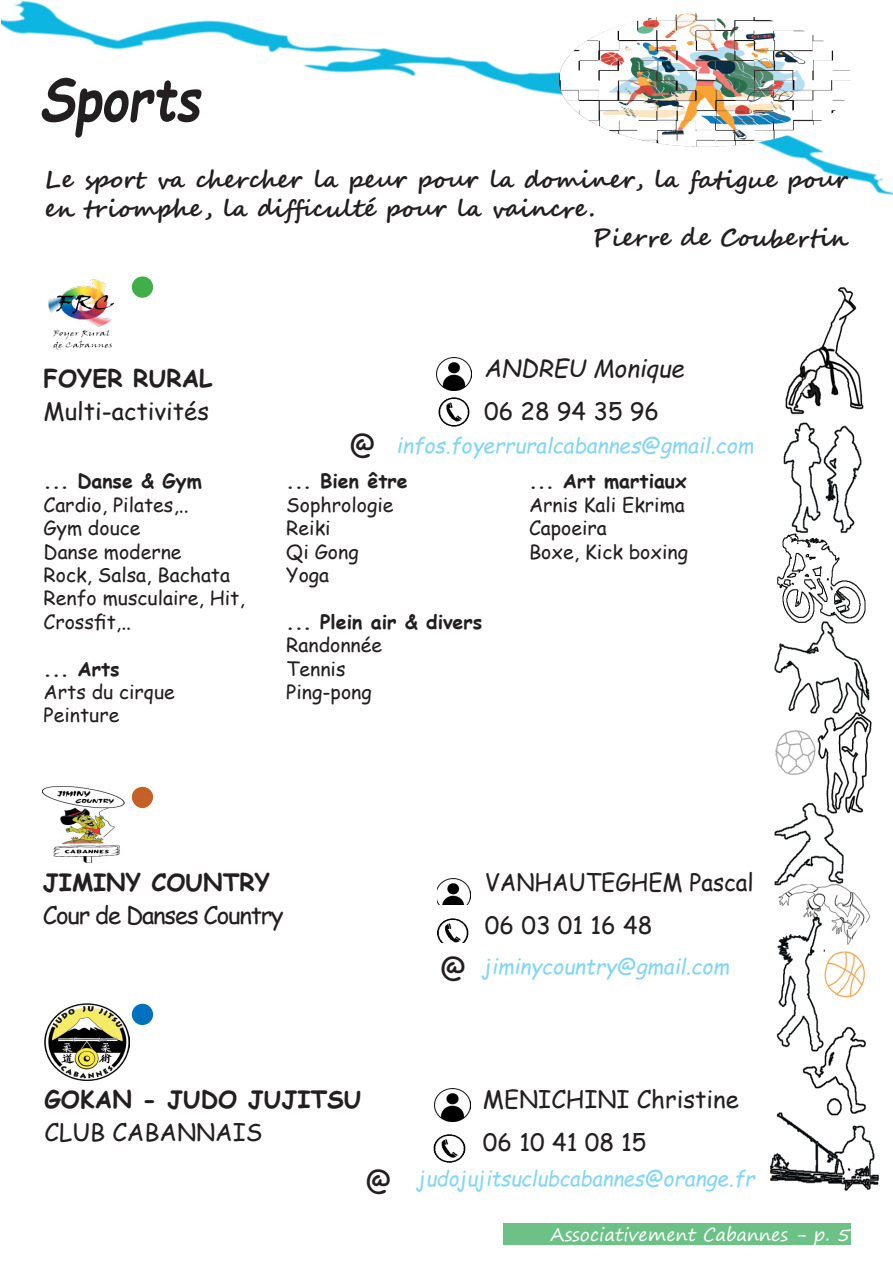
<style>
.page{position:relative;width:893px;height:1276px;background:#fff}
.page>*{position:absolute;margin:0;border:0;box-sizing:border-box;transform-origin:0 0}
.t1{font:italic 700 59.85px "Comic Sans MS";color:#231f20;scale:.84 1}
.t2{font:28.5px "Comic Sans MS";color:#231f20}
.t3{font:700 24px/28.8px "Segoe Script";color:#231f20}
.t4{font:24px "Comic Sans MS";color:#231f20}
.t5{font:700 24px "Comic Sans MS";color:#231f20}
.t6{font:24px "Comic Sans MS";letter-spacing:-.05em;color:#231f20}
.t7{font:24px "Comic Sans MS";color:#231f20;scale:.95 1}
.t8{font:italic 24px "Comic Sans MS";color:#231f20}
.t9{font:italic 21px "Comic Sans MS";color:#82d5f7}
.t10{font:italic 21px "Comic Sans MS";color:#82d5f7;scale:.96 1}
.t11{font:19.5px/23.4px "Comic Sans MS";color:#231f20}
.t12{font:700 19.5px "Comic Sans MS";color:#231f20}
.t13{font:18px "Segoe Print";color:#fff}
</style>
<div class="page">
<div style="left:503px;top:1223px;width:347px;height:21px;background:#6cc286"></div>
<img style="left:1px;top:0;width:892px;height:195px">
<img style="left:560px;top:0;width:290px;height:150px">
<img style="left:770px;top:287px;width:108px;height:903px">
<img style="left:48px;top:279px;width:67px;height:71px">
<img style="left:438px;top:397px;width:32px;height:30px">
<img style="left:436px;top:357px;width:35px;height:33px">
<img style="left:43px;top:787px;width:82px;height:76px">
<img style="left:45px;top:1003px;width:85px;height:77px">
<img style="left:437px;top:918px;width:32px;height:24px">
<img style="left:437px;top:878px;width:34px;height:26px">
<img style="left:433px;top:1134px;width:33px;height:29px">
<img style="left:435px;top:1089px;width:35px;height:32px">
<div style="left:132px;top:787px;width:21px;height:21px;background:#c56026;border-radius:50%"></div>
<div style="left:132px;top:1003px;width:21px;height:22px;background:#0070c0;border-radius:50%"></div>
<div style="left:132px;top:276px;width:21px;height:22px;background:#40ae49;border-radius:50%"></div>
<p class="t1" style="left:40px;top:55px;width:193px">Sports</p>
<p class="t3" style="left:45px;top:166px;width:804px">Le sport va chercher la peur pour la dominer, la fatigue pour en triomphe , la difficulté pour la vaincre.</p>
<p class="t3" style="left:592px;top:223px;width:258px">Pierre de Coubertin</p>
<p class="t5" style="left:44px;top:360px;width:170px">FOYER RURAL</p>
<p class="t4" style="left:44px;top:393px;width:167px">Multi-activités</p>
<p class="t12" style="left:44px;top:467px;width:160px">... Danse &amp; Gym</p>
<p class="t11" style="left:44px;top:492px;width:146px">Cardio, Pilates,..</p>
<p class="t11" style="left:44px;top:516px;width:98px">Gym douce</p>
<p class="t11" style="left:44px;top:539px;width:140px">Danse moderne</p>
<p class="t11" style="left:44px;top:562px;width:188px">Rock, Salsa, Bachata</p>
<p class="t11" style="left:44px;top:586px;width:203px">Renfo musculaire, Hit,<br>Crossfit,..</p>
<p class="t12" style="left:44px;top:654px;width:78px">... Arts</p>
<p class="t11" style="left:44px;top:679px;width:133px">Arts du cirque</p>
<p class="t11" style="left:44px;top:703px;width:77px">Peinture</p>
<p class="t2" style="left:349px;top:425px;width:28px">@</p>
<p class="t8" style="left:484px;top:350px;width:202px">ANDREU Monique</p>
<p class="t4" style="left:484px;top:393px;width:177px">06 28 94 35 96</p>
<p class="t9" style="left:397px;top:429px;width:359px">infos.foyerruralcabannes@gmail.com</p>
<p class="t12" style="left:286px;top:467px;width:123px">... Bien être</p>
<p class="t11" style="left:286px;top:492px;width:109px">Sophrologie</p>
<p class="t11" style="left:286px;top:516px;width:46px">Reiki</p>
<p class="t11" style="left:286px;top:539px;width:74px">Qi Gong</p>
<p class="t11" style="left:286px;top:562px;width:44px">Yoga</p>
<p class="t12" style="left:286px;top:607px;width:198px">... Plein air &amp; divers</p>
<p class="t11" style="left:286px;top:633px;width:97px">Randonnée</p>
<p class="t11" style="left:286px;top:656px;width:61px">Tennis</p>
<p class="t11" style="left:286px;top:679px;width:87px">Ping-pong</p>
<p class="t12" style="left:529px;top:467px;width:159px">... Art martiaux</p>
<p class="t11" style="left:529px;top:492px;width:157px">Arnis Kali Ekrima</p>
<p class="t11" style="left:529px;top:516px;width:79px">Capoeira</p>
<p class="t11" style="left:529px;top:539px;width:161px">Boxe, Kick boxing</p>
<p class="t5" style="left:43px;top:864px;width:229px">JIMINY COUNTRY</p>
<p class="t6" style="left:43px;top:897px;width:242px">Cour de Danses Country</p>
<p class="t2" style="left:440px;top:947px;width:28px">@</p>
<p class="t7" style="left:485px;top:864px;width:285px">VANHAUTEGHEM Pascal</p>
<p class="t4" style="left:485px;top:908px;width:169px">06 03 01 16 48</p>
<p class="t9" style="left:483px;top:951px;width:247px">jiminycountry@gmail.com</p>
<p class="t5" style="left:45px;top:1081px;width:318px">GOKAN - JUDO JUJITSU</p>
<p class="t4" style="left:45px;top:1114px;width:219px">CLUB CABANNAIS</p>
<p class="t2" style="left:366px;top:1161px;width:28px">@</p>
<p class="t4" style="left:483px;top:1081px;width:257px">MENICHINI Christine</p>
<p class="t4" style="left:483px;top:1124px;width:165px">06 10 41 08 15</p>
<p class="t10" style="left:418px;top:1163px;width:352px">judojujitsuclubcabannes@orange.fr</p>
<p class="t13" style="left:550px;top:1218px;width:301px">Associativement Cabannes - p. 5</p>
</div>
